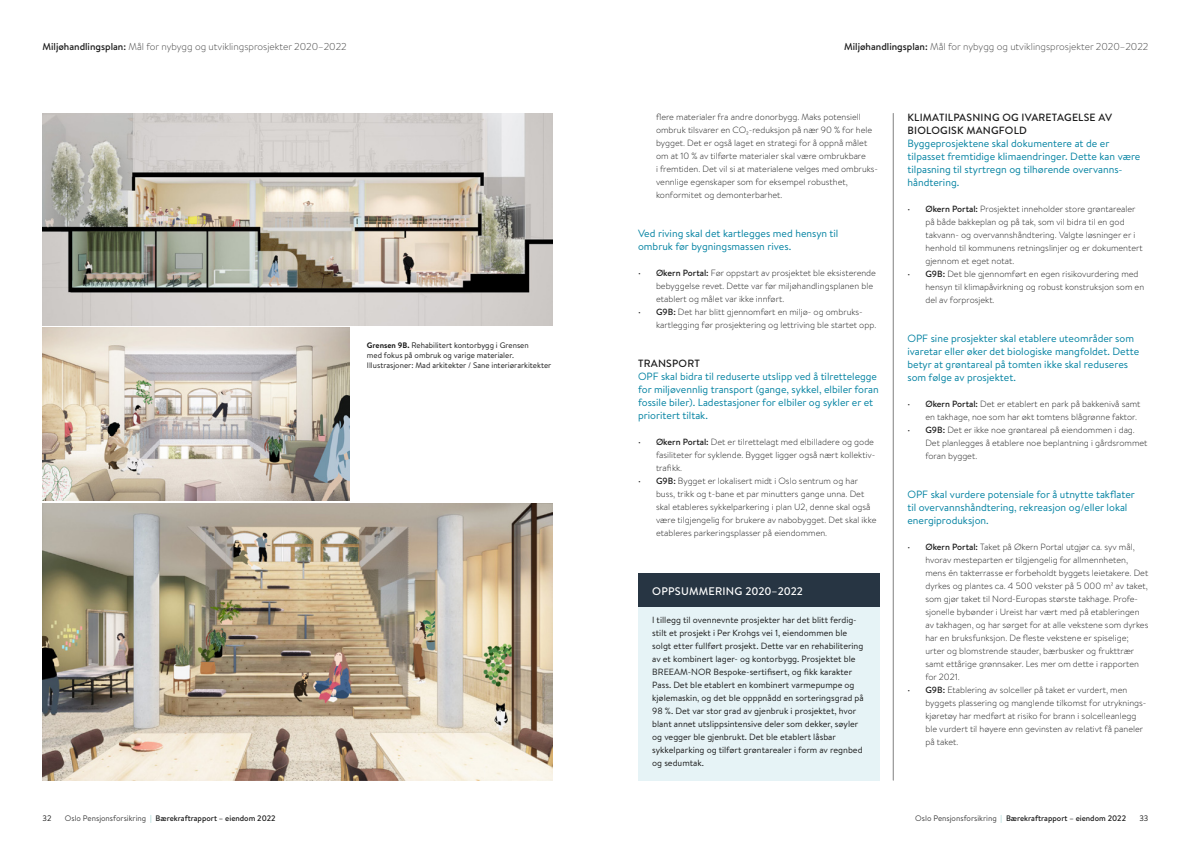
<style>
.page{position:relative;width:1191px;height:842px;background:#fff}
.page>*{position:absolute;margin:0;border:0;box-sizing:border-box;transform-origin:0 0}
.t1{font:500 11px "Brandon Text";letter-spacing:.02em;color:#fff}
.t2{font:10.5px/13px "Brandon Text";color:#0081a1}
.t3{font:500 10.5px/13px "Brandon Text";letter-spacing:.02em;color:#1a1a1a}
.t4{font:300 10px "Brandon Text";color:#404040}
.t5{font:300 9px/13px "Brandon Text";color:#1a1a1a}
.t6{font:9px/13px "Brandon Text";color:#1a1a1a}
.t7{font:8px/10px "Brandon Text";color:#1a1a1a}
.t8{font:500 8px "Brandon Text";color:#1a1a1a}
.s1{font-weight:500;color:#1a1a1a}
.s2{font-weight:700}
.s3{font-weight:400;color:#404040}
.s4{font-weight:400;color:#6bbcb9}
.s5{font-weight:500}
</style>
<div class="page">
<img style="left:43px;top:113px;width:510px;height:212px">
<img style="left:43px;top:328px;width:307px;height:173px">
<img style="left:43px;top:504px;width:510px;height:276px">
<div style="left:638px;top:573px;width:241px;height:207px;background:#e6f3f6"></div>
<div style="left:638px;top:573px;width:241px;height:34px;background:#273543"></div>
<hr style="left:893px;top:113px;width:1px;height:667px;background:#808080">
<p class="t4" style="left:43px;top:39px;width:306px"><span class="s1">Miljøhandlingsplan:</span> Mål for nybygg og utviklingsprosjekter 2020–2022</p>
<p class="t7" style="left:367px;top:340px;width:186px"><span class="s2">Grensen 9B.</span> Rehabilitert kontorbygg i Grensen<br>med fokus på ombruk og varige materialer.<br>Illustrasjoner: Mad arkitekter / Sane interiørarkitekter</p>
<p class="t7" style="left:43px;top:813px;width:10px">32</p>
<p class="t8" style="left:65px;top:813px;width:212px"><span class="s3">Oslo Pensjonsforsikring</span> <span class="s4">|</span> Bærekraftrapport – eiendom 2022</p>
<p class="t4" style="left:844px;top:39px;width:306px"><span class="s1">Miljøhandlingsplan:</span> Mål for nybygg og utviklingsprosjekter 2020–2022</p>
<p class="t5" style="left:656px;top:110px;width:223px">flere materialer fra andre donorbygg. Maks potensiell ombruk tilsvarer en CO₂-reduksjon på nær 90 % for hele bygget. Det er også laget en strategi for å oppnå målet om at 10 % av tilførte materialer skal være ombrukbare<br>i fremtiden. Det vil si at materialene velges med ombruks&shy;vennlige egenskaper som for eksempel robusthet, konformitet og demonterbarhet.</p>
<p class="t2" style="left:638px;top:226px;width:202px">Ved riving skal det kartlegges med hensyn til ombruk før bygningsmassen rives.</p>
<p class="t5" style="left:656px;top:266px;width:221px;text-indent:-18px">• <span class="s5">Økern Portal:</span> Før oppstart av prosjektet ble eksisterende bebyggelse revet. Dette var før miljøhandlingsplanen ble etablert og målet var ikke innført.</p>
<p class="t5" style="left:656px;top:305px;width:222px;text-indent:-18px">• <span class="s5">G9B:</span> Det har blitt gjennomført en miljø- og ombruks&shy;kartlegging før prosjektering og lettriving ble startet opp.</p>
<p class="t3" style="left:638px;top:356px;width:63px">TRANSPORT</p>
<p class="t2" style="left:638px;top:369px;width:242px">OPF skal bidra til reduserte utslipp ved å tilrettelegge for miljøvennlig transport (gange, sykkel, elbiler foran fossile biler). Ladestasjoner for elbiler og sykler er et prioritert tiltak.</p>
<p class="t5" style="left:656px;top:435px;width:221px;text-indent:-18px">• <span class="s5">Økern Portal:</span> Det er tilrettelagt med elbilladere og gode fasiliteter for syklende. Bygget ligger også nært kollektiv&shy;trafikk.</p>
<p class="t5" style="left:656px;top:474px;width:222px;text-indent:-18px">• <span class="s5">G9B:</span> Bygget er lokalisert midt i Oslo sentrum og har buss, trikk og t-bane et par minutters gange unna. Det skal etableres sykkelparkering i plan U2, denne skal også være tilgjengelig for brukere av nabobygget. Det skal ikke etableres parkeringsplasser på eiendommen.</p>
<p class="t1" style="left:652px;top:584px;width:152px">OPPSUMMERING 2020–2022</p>
<p class="t6" style="left:652px;top:613px;width:213px">I tillegg til ovennevnte prosjekter har det blitt ferdig&shy;stilt et prosjekt i Per Krohgs vei 1, eiendommen ble solgt etter fullført prosjekt. Dette var en rehabilitering av et kombinert lager- og kontorbygg. Prosjektet ble BREEAM-NOR Bespoke-sertifisert, og fikk karakter Pass. Det ble etablert en kombinert varmepumpe og kjølemaskin, og det ble opppnådd en sorteringsgrad på 98 %. Det var stor grad av gjenbruk i prosjektet, hvor blant annet utslippsintensive deler som dekker, søyler og vegger ble gjenbrukt. Det ble etablert låsbar sykkelparking og tilført grøntarealer i form av regnbed og sedumtak.</p>
<p class="t3" style="left:907px;top:110px;width:206px">KLIMATILPASNING OG IVARETAGELSE AV<br>BIOLOGISK MANGFOLD</p>
<p class="t2" style="left:907px;top:136px;width:234px">Byggeprosjektene skal dokumentere at de er tilpasset fremtidige klimaendringer. Dette kan være tilpasning til styrtregn og tilhørende overvanns&shy;håndtering.</p>
<p class="t5" style="left:925px;top:202px;width:219px;text-indent:-18px">• <span class="s5">Økern Portal:</span> Prosjektet inneholder store grøntarealer på både bakkeplan og på tak, som vil bidra til en god takvann- og overvannshåndtering. Valgte løsninger er i henhold til kommunens retningslinjer og er dokumentert gjennom et eget notat.</p>
<p class="t5" style="left:925px;top:267px;width:220px;text-indent:-18px">• <span class="s5">G9B:</span> Det ble gjennomført en egen risikovurdering med hensyn til klimapåvirkning og robust konstruksjon som en del av forprosjekt.</p>
<p class="t2" style="left:907px;top:331px;width:233px">OPF sine prosjekter skal etablere uteområder som ivaretar eller øker det biologiske mangfoldet. Dette betyr at grøntareal på tomten ikke skal reduseres som følge av prosjektet.</p>
<p class="t5" style="left:925px;top:397px;width:216px;text-indent:-18px">• <span class="s5">Økern Portal:</span> Det er etablert en park på bakkenivå samt en takhage, noe som har økt tomtens blågrønne faktor.</p>
<p class="t5" style="left:925px;top:423px;width:224px;text-indent:-18px">• <span class="s5">G9B:</span> Det er ikke noe grøntareal på eiendommen i dag.<br>Det planlegges å etablere noe beplantning i gårdsrommet foran bygget.</p>
<p class="t2" style="left:907px;top:487px;width:229px">OPF skal vurdere potensiale for å utnytte takflater til overvannshåndtering, rekreasjon og/eller lokal energiproduksjon.</p>
<p class="t5" style="left:925px;top:540px;width:224px;text-indent:-18px">• <span class="s5">Økern Portal:</span> Taket på Økern Portal utgjør ca. syv mål, hvorav mesteparten er tilgjengelig for allmennheten, mens én takterrasse er forbeholdt byggets leietakere. Det dyrkes og plantes ca. 4 500 vekster på 5 000 m2 av taket, som gjør taket til Nord-Europas største takhage. Profe&shy;sjonelle bybønder i Ureist har vært med på etableringen av takhagen, og har sørget for at alle vekstene som dyrkes har en bruksfunksjon. De fleste vekstene er spiselige; urter og blomstrende stauder, bærbusker og frukttrær samt ettårige grønnsaker. Les mer om dette i rapporten for 2021.</p>
<p class="t5" style="left:925px;top:683px;width:222px;text-indent:-18px">• <span class="s5">G9B:</span> Etablering av solceller på taket er vurdert, men byggets plassering og manglende tilkomst for utryknings&shy;kjøretøy har medført at risiko for brann i solcelleanlegg ble vurdert til høyere enn gevinsten av relativt få paneler på taket.</p>
<p class="t8" style="left:915px;top:813px;width:212px"><span class="s3">Oslo Pensjonsforsikring</span> <span class="s4">|</span> Bærekraftrapport – eiendom 2022</p>
<p class="t7" style="left:1139px;top:813px;width:11px">33</p>
</div>
